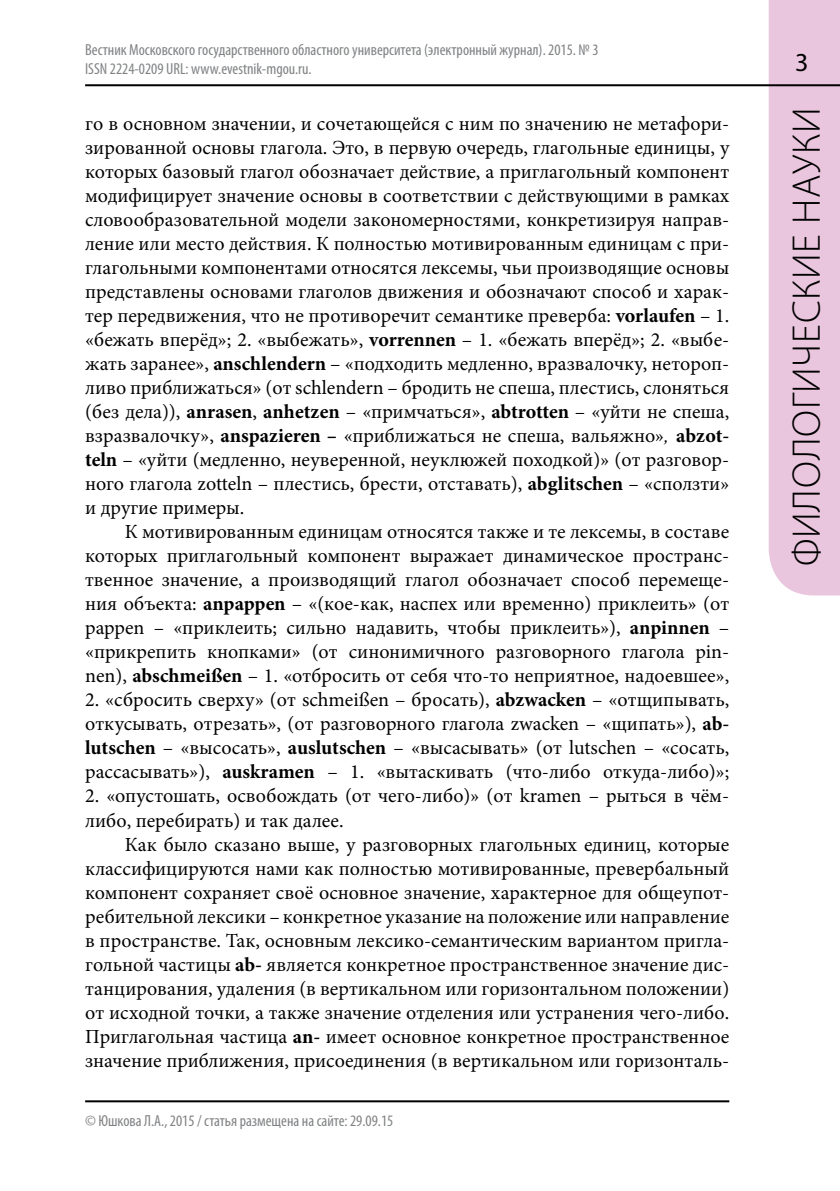
<style>
.page{position:relative;width:840px;height:1191px;background:#fff}
.page>*{position:absolute;margin:0;border:0;box-sizing:border-box;transform-origin:0 0}
.t1{font:300 40px "Myriad Pro";letter-spacing:.02em;color:#000}
.t2{font:20px/24px "Minion Pro";color:#000;text-align:justify}
.t3{font:condensed 16px/19.2px "Myriad Pro";color:#808284}
.s1{font-weight:700}
.s2{font-family:"Times New Roman";font-style:italic}
</style>
<div class="page">
<div style="left:768px;top:0;width:71px;height:595px;background:#e9c5de"></div>
<hr style="left:85px;top:84px;width:754px;height:2px;background:#000">
<hr style="left:85px;top:1100px;width:644px;height:2px;background:#000">
<svg style="left:795px;top:54px;width:11px;height:18px"></svg>
<p class="t3" style="left:85px;top:39px;width:514px">Вестник Московского государственного областного университета (электронный журнал). 2015. № 3<br>ISSN 2224-0209 URL: www.evestnik-mgou.ru.</p>
<p class="t2" style="left:85px;top:112px;width:645px">го в основном значении, и сочетающейся с ним по значению не метафори&shy;зированной основы глагола. Это, в первую очередь, глагольные единицы, у которых базовый глагол обозначает действие, а приглагольный компонент модифицирует значение основы в соответствии с действующими в рамках словообразовательной модели закономерностями, конкретизируя направ&shy;ление или место действия. К полностью мотивированным единицам с при&shy;глагольными компонентами относятся лексемы, чьи производящие основы представлены основами глаголов движения и обозначают способ и харак&shy;тер передвижения, что не противоречит семантике преверба: <span class="s1">vorlaufen</span> – 1. «бежать вперёд»; 2. «выбежать», <span class="s1">vorrennen</span> – 1. «бежать вперёд»; 2. «выбе&shy;жать заранее», <span class="s1">anschlendern</span> – «подходить медленно, вразвалочку, нетороп&shy;ливо приближаться» (от schlendern – бродить не спеша, плестись, слоняться (без дела)), <span class="s1">anrasen</span>, <span class="s1">anhetzen</span> – «примчаться», <span class="s1">abtrotten</span> – «уйти не спеша, взразвалочку», <span class="s1">anspazieren –</span> «приближаться не спеша, вальяжно»<span class="s2">,</span> <span class="s1">abzot&shy;teln</span> – «уйти (медленно, неуверенной, неуклюжей походкой)» (от разговор&shy;ного глагола zotteln – плестись, брести, отставать), <span class="s1">abglitschen</span> – «сползти» и другие примеры.</p>
<p class="t2" style="left:85px;top:520px;width:645px;text-indent:40px">К мотивированным единицам относятся также и те лексемы, в составе которых приглагольный компонент выражает динамическое пространс&shy;твенное значение, а производящий глагол обозначает способ перемеще&shy;ния объекта: <span class="s1">anpappen</span> – «(кое-как, наспех или временно) приклеить» (от pappen – «приклеить; сильно надавить, чтобы приклеить»), <span class="s1">anpinnen</span> – «прикрепить кнопками» (от синонимичного разговорного глагола pin&shy;nen), <span class="s1">abschmeißen</span> – 1. «отбросить от себя что-то неприятное, надоевшее»,</p>
<p class="t2" style="left:85px;top:688px;width:645px">2. «сбросить сверху» (от schmeißen – бросать), <span class="s1">abzwacken</span> – «отщипывать, откусывать, отрезать», (от разговорного глагола zwacken – «щипать»), <span class="s1">ab&shy;lutschen</span> – «высосать», <span class="s1">auslutschen</span> – «высасывать» (от lutschen – «сосать, рассасывать»), <span class="s1">auskramen</span> – 1. «вытаскивать (что-либо откуда-либо)»;</p>
<p class="t2" style="left:85px;top:784px;width:645px">2. «опустошать, освобождать (от чего-либо)» (от kramen – рыться в чём&shy;либо, перебирать) и так далее.</p>
<p class="t2" style="left:85px;top:832px;width:645px;text-indent:40px">Как было сказано выше, у разговорных глагольных единиц, которые классифицируются нами как полностью мотивированные, превербальный компонент сохраняет своё основное значение, характерное для общеупот&shy;ребительной лексики – конкретное указание на положение или направление в пространстве. Так, основным лексико-семантическим вариантом пригла&shy;гольной частицы <span class="s1">ab-</span> является конкретное пространственное значение дис&shy;танцирования, удаления (в вертикальном или горизонтальном положении) от исходной точки, а также значение отделения или устранения чего-либо.<br>Приглагольная частица <span class="s1">an-</span> имеет основное конкретное пространственное значение приближения, присоединения (в вертикальном или горизонталь-</p>
<p class="t3" style="left:85px;top:1111px;width:309px">© Юшкова Л.А., 2015 / статья размещена на сайте: 29.09.15</p>
<h1 class="t1" style="left:782px;top:566px;width:461px;rotate:-90deg">филологические науки</h1>
</div>
